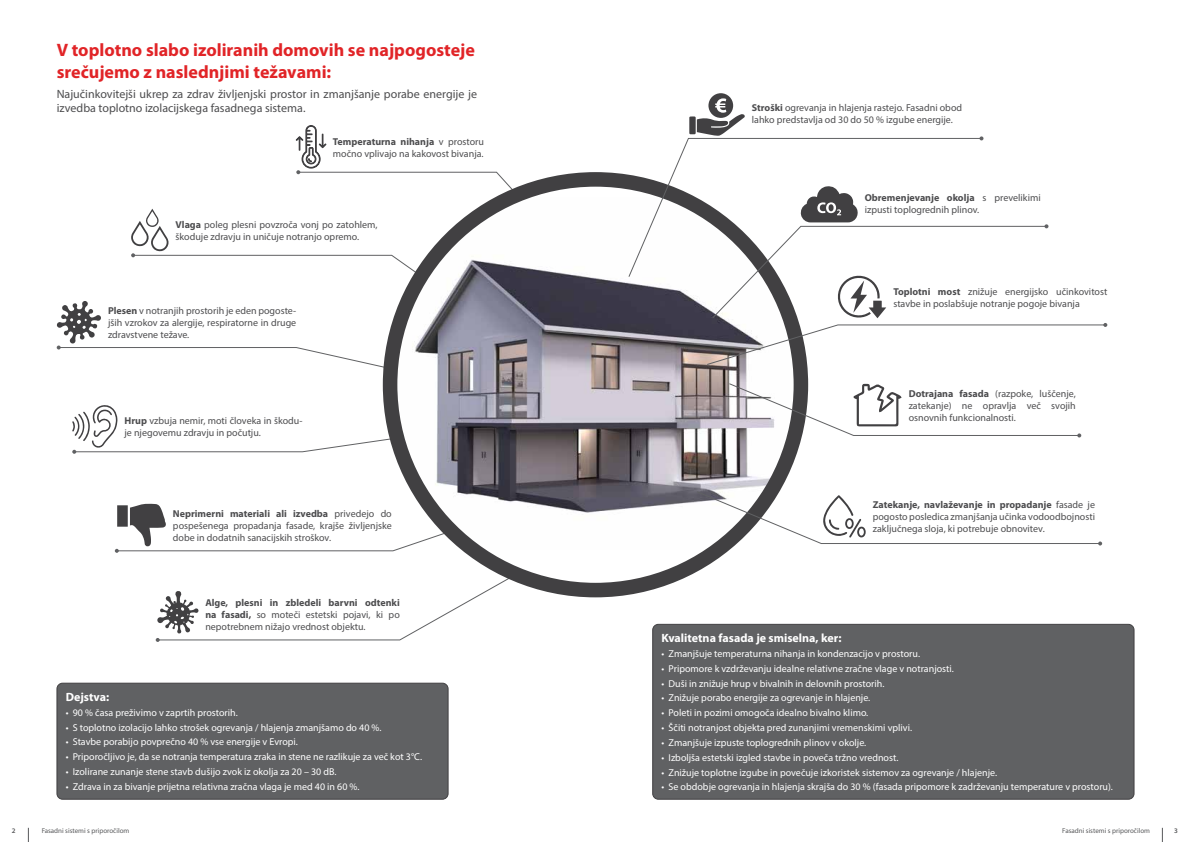
<style>
.page{position:relative;width:1191px;height:842px;background:#fff}
.page>*{position:absolute;margin:0;border:0;box-sizing:border-box;transform-origin:0 0}
.t1{font:700 18px/21.6px "Myriad Pro";color:#e12427}
.t2{font:12px/14.4px "Myriad Pro";color:#4d4d4f}
.t3{font:700 12px "Myriad Pro";color:#fff}
.t4{font:10px/12px "Myriad Pro";color:#4d4d4f}
.t5{font:10px "Myriad Pro";color:#fff}
.t6{font:7px "Myriad Pro";color:#58595b}
.t7{font:600 7px "Myriad Pro";color:#58595b}
.s1{font-weight:700}
</style>
<div class="page">
<svg style="left:1162px;top:828px;width:1px;height:14px"></svg>
<svg style="left:28px;top:828px;width:1px;height:14px"></svg>
<div style="left:57px;top:683px;width:391px;height:116px;background:#606163;border-radius:6px"></div>
<div style="left:57px;top:683px;width:391px;height:116px;border:1px solid #414042;border-radius:6px"></div>
<svg style="left:199px;top:553px;width:378px;height:88px"></svg>
<svg style="left:72px;top:404px;width:318px;height:50px"></svg>
<svg style="left:390px;top:179px;width:411px;height:411px"></svg>
<img style="left:390px;top:198px;width:411px;height:352px">
<div style="left:383px;top:172px;width:425px;height:425px;border:15px solid #414042;border-radius:50%"></div>
<svg style="left:115px;top:493px;width:444px;height:60px"></svg>
<svg style="left:156px;top:591px;width:43px;height:51px"></svg>
<svg style="left:57px;top:125px;width:498px;height:259px"></svg>
<div style="left:652px;top:624px;width:482px;height:175px;background:#606163;border-radius:6px"></div>
<div style="left:652px;top:624px;width:482px;height:175px;border:1px solid #414042;border-radius:6px"></div>
<svg style="left:628px;top:138px;width:354px;height:140px"></svg>
<svg style="left:979px;top:136px;width:4px;height:4px"></svg>
<svg style="left:689px;top:93px;width:56px;height:43px"></svg>
<svg style="left:706px;top:186px;width:401px;height:180px"></svg>
<svg style="left:728px;top:383px;width:353px;height:54px"></svg>
<svg style="left:696px;top:491px;width:406px;height:54px"></svg>
<h1 class="t1" style="left:57px;top:39px;width:420px">V toplotno slabo izoliranih domovih se najpogosteje srečujemo z naslednjimi težavami:</h1>
<p class="t2" style="left:57px;top:86px;width:422px">Najučinkovitejši ukrep za zdrav življenjski prostor in zmanjšanje porabe energije je izvedba toplotno izolacijskega fasadnega sistema.</p>
<p class="t4" style="left:333px;top:135px;width:153px"><span class="s1">Temperaturna nihanja</span> v prostoru močno vplivajo na kakovost bivanja.</p>
<p class="t4" style="left:176px;top:218px;width:203px"><span class="s1">Vlaga</span> poleg plesni povzroča vonj po zatohlem, škoduje zdravju in uničuje notranjo opremo.</p>
<p class="t4" style="left:108px;top:304px;width:190px;text-align:justify"><span class="s1">Plesen</span> v notranjih prostorih je eden pogoste&shy;jših vzrokov za alergije, respiratorne in druge zdravstvene težave.</p>
<p class="t4" style="left:124px;top:415px;width:179px"><span class="s1">Hrup</span> vzbuja nemir, moti človeka in škodu&shy;je njegovemu zdravju in počutju.</p>
<p class="t4" style="left:173px;top:507px;width:220px;text-align:justify"><span class="s1">Neprimerni materiali ali izvedba</span> privedejo do pospešenega propadanja fasade, krajše življenjske dobe in dodatnih sanacijskih stroškov.</p>
<p class="t4" style="left:205px;top:596px;width:196px;text-align:justify"><span class="s1">Alge, plesni in zbledeli barvni odtenki na fasadi,</span> so moteči estetski pojavi, ki po nepotrebnem nižajo vrednost objektu.</p>
<p class="t3" style="left:66px;top:689px;width:45px">Dejstva:</p>
<p class="t5" style="left:66px;top:706px;width:174px">• 90 % časa preživimo v zaprtih prostorih.</p>
<p class="t5" style="left:66px;top:721px;width:317px">• S toplotno izolacijo lahko strošek ogrevanja / hlajenja zmanjšamo do 40 %.</p>
<p class="t5" style="left:66px;top:736px;width:234px">• Stavbe porabijo povprečno 40 % vse energije v Evropi.</p>
<p class="t5" style="left:66px;top:751px;width:358px">• Priporočljivo je, da se notranja temperatura zraka in stene ne razlikuje za več kot 3°C.</p>
<p class="t5" style="left:66px;top:765px;width:272px">• Izolirane zunanje stene stavb dušijo zvok iz okolja za 20 – 30 dB.</p>
<p class="t5" style="left:66px;top:780px;width:295px">• Zdrava in za bivanje prijetna relativna zračna vlaga je med 40 in 60 %.</p>
<p class="t4" style="left:752px;top:102px;width:212px"><span class="s1">Stroški</span> ogrevanja in hlajenja rastejo. Fasadni obod lahko predstavlja od 30 do 50 % izgube energije.</p>
<p class="t4" style="left:864px;top:192px;width:177px"><span class="s1">Obremenjevanje okolja</span> s prevelikimi izpusti toplogrednih plinov.</p>
<p class="t4" style="left:893px;top:285px;width:215px"><span class="s1">Toplotni most</span> znižuje energijsko učinkovitost stavbe in poslabšuje notranje pogoje bivanja</p>
<p class="t4" style="left:908px;top:387px;width:169px;text-align:justify"><span class="s1">Dotrajana fasada</span> (razpoke, luščenje, zatekanje) ne opravlja več svojih osnovnih funkcionalnosti.</p>
<p class="t4" style="left:872px;top:499px;width:224px;text-align:justify"><span class="s1">Zatekanje, navlaževanje in propadanje</span> fasade je pogosto posledica zmanjšanja učinka vodoodbojnosti zaključnega sloja, ki potrebuje obnovitev.</p>
<p class="t3" style="left:661px;top:630px;width:181px">Kvalitetna fasada je smiselna, ker:</p>
<p class="t5" style="left:661px;top:647px;width:260px">• Zmanjšuje temperaturna nihanja in kondenzacijo v prostoru.</p>
<p class="t5" style="left:661px;top:662px;width:294px">• Pripomore k vzdrževanju idealne relativne zračne vlage v notranjosti.</p>
<p class="t5" style="left:661px;top:677px;width:224px">• Duši in znižuje hrup v bivalnih in delovnih prostorih.</p>
<p class="t5" style="left:661px;top:692px;width:210px">• Znižuje porabo energije za ogrevanje in hlajenje.</p>
<p class="t5" style="left:661px;top:707px;width:208px">• Poleti in pozimi omogoča idealno bivalno klimo.</p>
<p class="t5" style="left:661px;top:721px;width:252px">• Ščiti notranjost objekta pred zunanjimi vremenskimi vplivi.</p>
<p class="t5" style="left:661px;top:736px;width:206px">• Zmanjšuje izpuste toplogrednih plinov v okolje.</p>
<p class="t5" style="left:661px;top:751px;width:238px">• Izboljša estetski izgled stavbe in poveča tržno vrednost.</p>
<p class="t5" style="left:661px;top:766px;width:337px">• Znižuje toplotne izgube in povečuje izkoristek sistemov za ogrevanje / hlajenje.</p>
<p class="t5" style="left:661px;top:781px;width:453px">• Se obdobje ogrevanja in hlajenja skrajša do 30 % (fasada pripomore k zadrževanju temperature v prostoru).</p>
<p class="t7" style="left:12px;top:826px;width:5px">2</p>
<p class="t6" style="left:42px;top:826px;width:89px">Fasadni sistemi s priporočilom</p>
<p class="t6" style="left:1062px;top:826px;width:89px">Fasadni sistemi s priporočilom</p>
<p class="t7" style="left:1174px;top:826px;width:5px">3</p>
</div>
